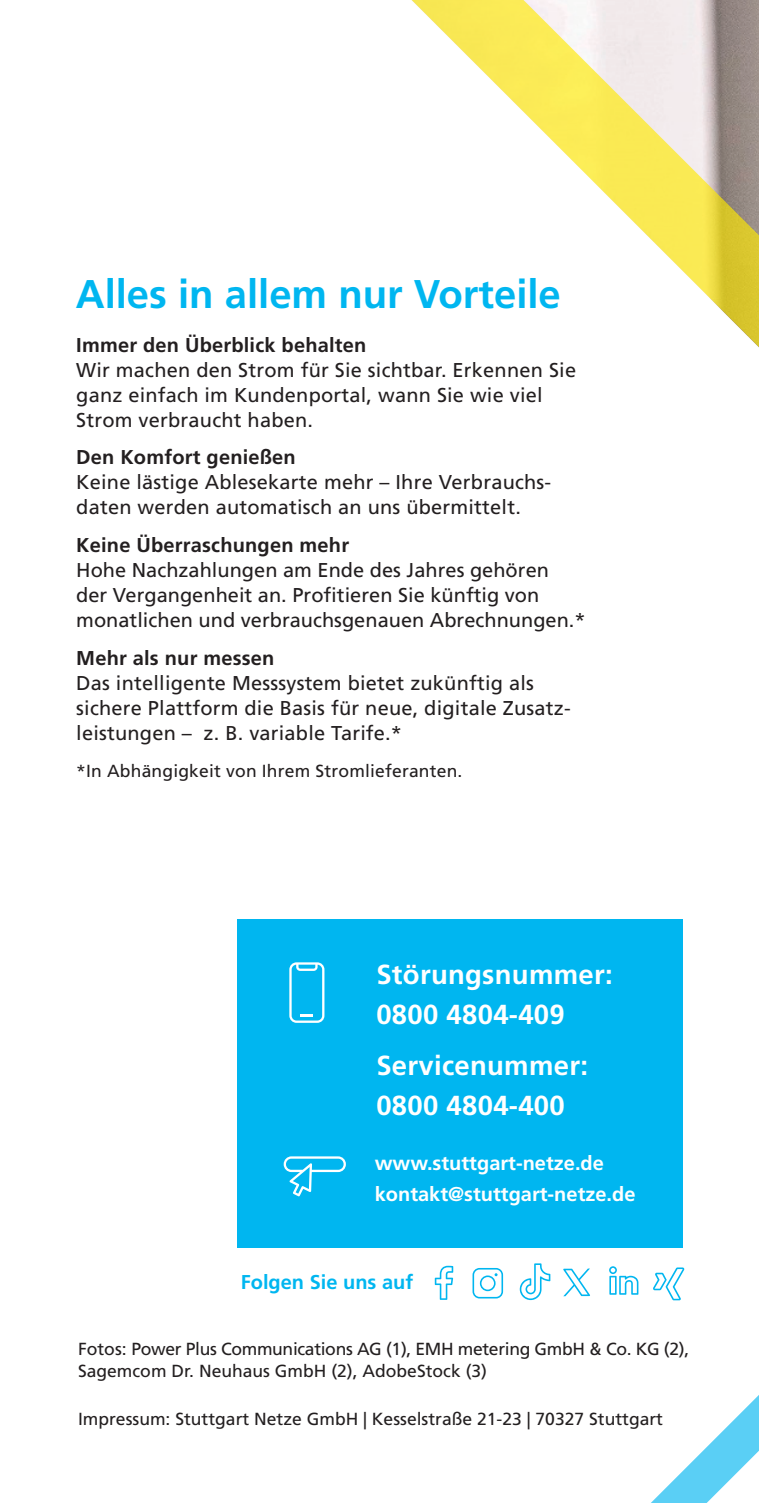
<style>
.page{position:relative;width:759px;height:1503px;background:#fff}
.page>*{position:absolute;margin:0;border:0;box-sizing:border-box;transform-origin:0 0}
.t1{font:700 40px "Frutiger LT Pro";color:#00b6f0}
.t2{font:700 27.5px/40px "Frutiger LT Pro";letter-spacing:.01em;color:#fff}
.t3{font:20px/25px "Frutiger LT Pro";letter-spacing:.01em;color:#231f20}
.t4{font:700 20px "Frutiger LT Pro";letter-spacing:.01em;color:#231f20}
.t5{font:700 20px/30px "Frutiger LT Pro";color:#fff}
.t6{font:700 20px "Frutiger LT Pro";color:#00b6f0}
.t7{font:17.5px "Frutiger LT Pro";color:#231f20}
.t8{font:17.5px/22.5px "Frutiger LT Pro";letter-spacing:-.02em;color:#231f20}
</style>
<div class="page">
<svg style="left:411px;top:0;width:347px;height:183px"></svg>
<svg style="left:595px;top:179px;width:163px;height:1323px"></svg>
<div style="left:237px;top:919px;width:445px;height:329px;background:#00b6f0"></div>
<svg style="left:283px;top:1156px;width:63px;height:40px"></svg>
<svg style="left:289px;top:962px;width:35px;height:60px"></svg>
<svg style="left:434px;top:1247px;width:269px;height:70px"></svg>
<h1 class="t1" style="left:76px;top:270px;width:486px">Alles in allem nur Vorteile</h1>
<p class="t4" style="left:76px;top:333px;width:291px">Immer den Überblick behalten</p>
<p class="t3" style="left:76px;top:357px;width:501px">Wir machen den Strom für Sie sichtbar. Erkennen Sie ganz einfach im Kundenportal, wann Sie wie viel<br>Strom verbraucht haben.</p>
<p class="t4" style="left:76px;top:445px;width:221px">Den Komfort genießen</p>
<p class="t3" style="left:76px;top:470px;width:476px">Keine lästige Ablesekarte mehr – Ihre Verbrauchs&shy;daten werden automatisch an uns übermittelt.</p>
<p class="t4" style="left:76px;top:533px;width:274px">Keine Überraschungen mehr</p>
<p class="t3" style="left:76px;top:557px;width:510px">Hohe Nachzahlungen am Ende des Jahres gehören<br>der Vergangenheit an. Profitieren Sie künftig von monatlichen und verbrauchsgenauen Abrechnungen.*</p>
<p class="t4" style="left:76px;top:645px;width:200px">Mehr als nur messen</p>
<p class="t3" style="left:76px;top:670px;width:496px">Das intelligente Messsystem bietet zukünftig als sichere Plattform die Basis für neue, digitale Zusatz&shy;leistungen – z. B. variable Tarife.*</p>
<p class="t7" style="left:76px;top:760px;width:387px">*In Abhängigkeit von Ihrem Stromlieferanten.</p>
<h2 class="t2" style="left:376px;top:954px;width:238px">Störungsnummer:<br>0800 4804-409</h2>
<h2 class="t2" style="left:376px;top:1045px;width:213px">Servicenummer:<br>0800 4804-400</h2>
<p class="t5" style="left:374px;top:1148px;width:262px">www.stuttgart-netze.de kontakt@stuttgart-netze.de</p>
<p class="t6" style="left:241px;top:1269px;width:174px">Folgen Sie uns auf</p>
<p class="t8" style="left:78px;top:1337px;width:612px">Fotos: Power Plus Communications AG (1), EMH metering GmbH &amp; Co. KG (2),<br>Sagemcom Dr. Neuhaus GmbH (2), AdobeStock (3)</p>
<p class="t7" style="left:78px;top:1408px;width:586px">Impressum: Stuttgart Netze GmbH | Kesselstraße 21-23 | 70327 Stuttgart</p>
</div>
